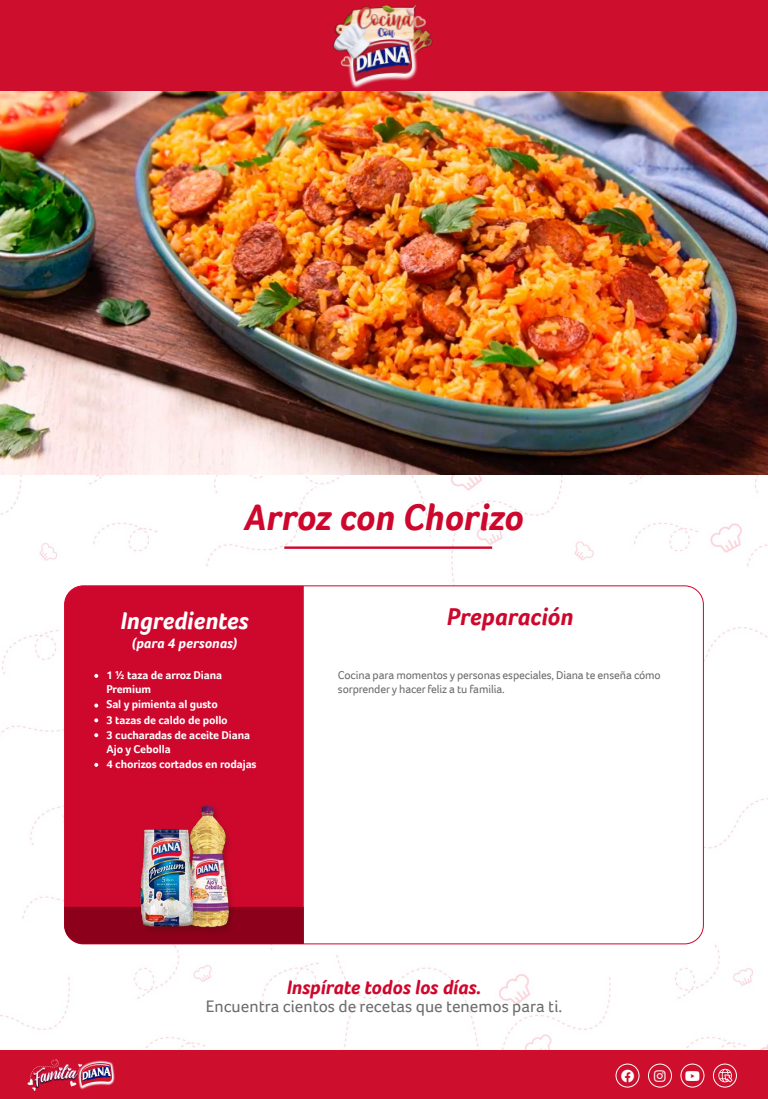
<style>
.page{position:relative;width:768px;height:1099px;background:#fff}
.page>*{position:absolute;margin:0;border:0;box-sizing:border-box;transform-origin:0 0}
.t1{font:italic 700 38px "Foco W06";letter-spacing:-.005em;color:#ce072d}
.t2{font:italic 700 24.96px "Foco W06";color:#fff}
.t3{font:italic 700 24.96px "Foco W06";color:#ce072d}
.t4{font:italic 700 20.16px "Foco";letter-spacing:-.005em;color:#ce072d}
.t5{font:17.12px "Foco";color:#6c6c6c}
.t6{font:italic 700 14.48px "Foco W06";color:#fff}
.t7{font:700 11.6px/15.3px "Foco W06";letter-spacing:-.01em;color:#fff}
.t8{font:11.6px/14px "Foco W06";letter-spacing:-.01em;color:#6c6c6c}
</style>
<div class="page">
<img style="left:0;top:474px;width:768px;height:576px">
<img style="left:0;top:91px;width:768px;height:383px">
<div style="left:0;top:0;width:768px;height:91px;background:#cd0e2d"></div>
<img style="left:332px;top:4px;width:101px;height:84px">
<div style="left:0;top:1050px;width:768px;height:48px;background:#cd0e2d"></div>
<img style="left:27px;top:1059px;width:88px;height:32px">
<svg style="left:718px;top:1068px;width:15px;height:14px"></svg>
<div style="left:616px;top:1063px;width:23px;height:24px;border:1px solid #fff;border-radius:50%"></div>
<div style="left:648px;top:1063px;width:24px;height:24px;border:1px solid #fff;border-radius:50%"></div>
<div style="left:681px;top:1063px;width:23px;height:24px;border:1px solid #fff;border-radius:50%"></div>
<div style="left:713px;top:1063px;width:24px;height:24px;border:1px solid #fff;border-radius:50%"></div>
<hr style="left:284px;top:546px;width:208px;height:3px;background:#ce072d">
<div style="left:65px;top:586px;width:638px;height:357px;background:#fff;border-radius:19px"></div>
<div style="left:65px;top:586px;width:239px;height:320px;background:#ce072d"></div>
<svg style="left:64px;top:906px;width:240px;height:37px"></svg>
<img style="left:71px;top:763px;width:228px;height:228px">
<svg style="left:94px;top:674px;width:4px;height:4px"></svg>
<svg style="left:94px;top:703px;width:4px;height:4px"></svg>
<svg style="left:94px;top:718px;width:4px;height:4px"></svg>
<svg style="left:94px;top:733px;width:4px;height:4px"></svg>
<svg style="left:94px;top:763px;width:4px;height:4px"></svg>
<h1 class="t1" style="left:244px;top:494px;width:281px">Arroz con Chorizo</h1>
<h2 class="t2" style="left:121px;top:605px;width:130px">Ingredientes</h2>
<h2 class="t3" style="left:447px;top:601px;width:128px">Preparación</h2>
<p class="t6" style="left:131px;top:635px;width:108px">(para 4 personas)</p>
<p class="t7" style="left:107px;top:668px;width:117px;line-height:14px">1 ½ taza de arroz Diana<br>Premium</p>
<p class="t7" style="left:107px;top:696px;width:145px">Sal y pimienta al gusto<br>3 tazas de caldo de pollo<br>3 cucharadas de aceite Diana</p>
<p class="t7" style="left:107px;top:741px;width:152px">Ajo y Cebolla<br>4 chorizos cortados en rodajas</p>
<p class="t8" style="left:338px;top:667px;width:324px">Cocina para momentos y personas especiales, Diana te enseña cómo sorprender y hacer feliz a tu familia.</p>
<h3 class="t4" style="left:287px;top:974px;width:196px">Inspírate todos los días.</h3>
<h3 class="t5" style="left:206px;top:997px;width:358px">Encuentra cientos de recetas que tenemos para ti.</h3>
</div>
